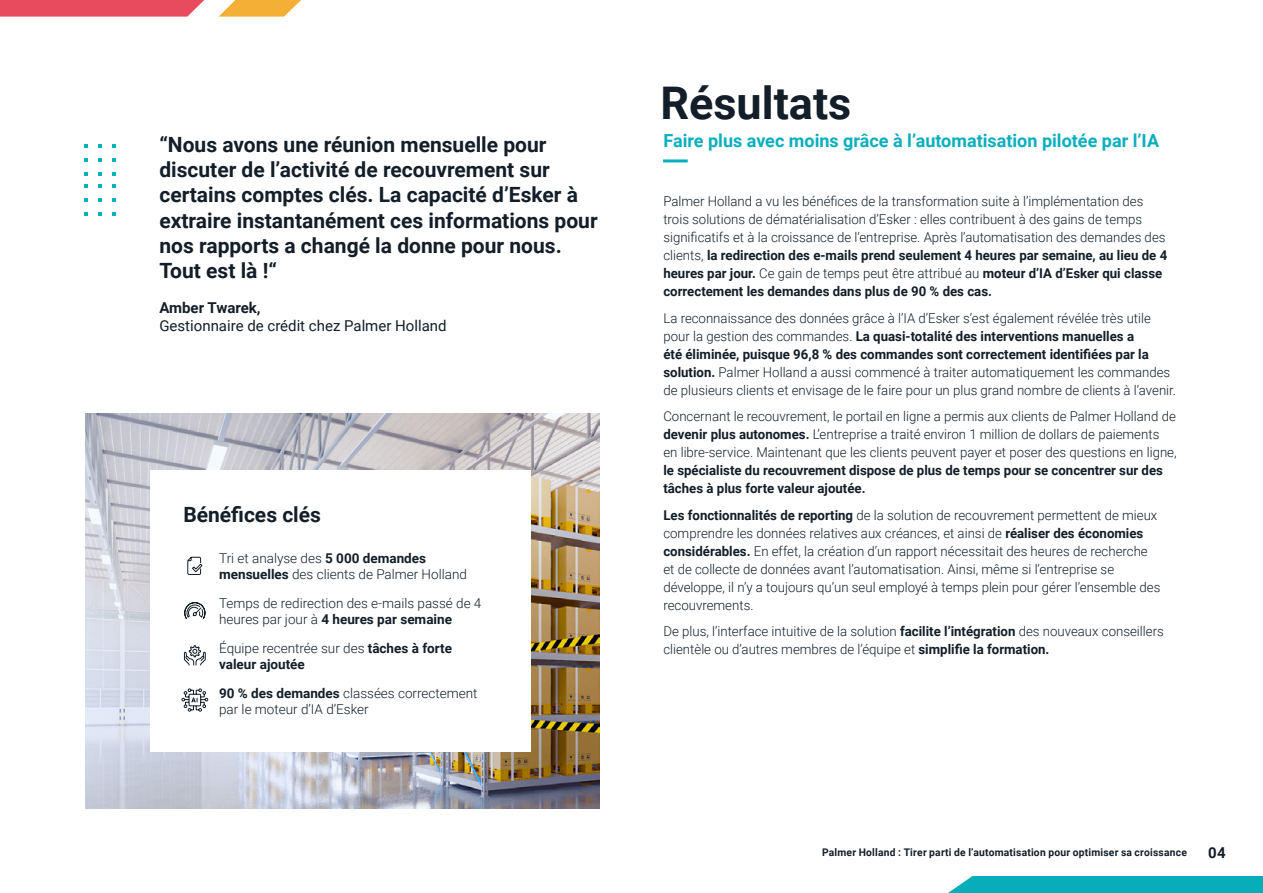
<style>
.page{position:relative;width:1263px;height:893px;background:#fff}
.page>*{position:absolute;margin:0;border:0;box-sizing:border-box;transform-origin:0 0}
.t1{font:700 45px "Roboto";color:#131e29}
.t2{font:700 21px/25.2px "Roboto";color:#131e29}
.t3{font:700 18px "Roboto";color:#09afbd}
.t4{font:15px "Roboto";color:#131e29}
.t5{font:700 15px "Roboto";color:#131e29}
.t6{font:300 13.5px/18px "Roboto";color:#131e29}
.t7{font:700 13.5px/18px "Roboto";color:#131e29}
.t8{font:700 10.5px "Roboto";letter-spacing:.02em;color:#131e29}
.s1{font-weight:700}
.s2{font-weight:300}
</style>
<div class="page">
<img style="left:85px;top:414px;width:515px;height:395px">
<svg style="left:84px;top:212px;width:4px;height:4px"></svg>
<svg style="left:84px;top:198px;width:4px;height:4px"></svg>
<svg style="left:84px;top:184px;width:4px;height:4px"></svg>
<svg style="left:98px;top:212px;width:4px;height:4px"></svg>
<svg style="left:98px;top:198px;width:4px;height:4px"></svg>
<svg style="left:98px;top:184px;width:4px;height:4px"></svg>
<svg style="left:112px;top:212px;width:4px;height:4px"></svg>
<svg style="left:112px;top:198px;width:4px;height:4px"></svg>
<svg style="left:112px;top:184px;width:4px;height:4px"></svg>
<svg style="left:84px;top:172px;width:4px;height:3px"></svg>
<svg style="left:84px;top:158px;width:4px;height:4px"></svg>
<svg style="left:84px;top:144px;width:4px;height:4px"></svg>
<svg style="left:98px;top:172px;width:4px;height:3px"></svg>
<svg style="left:98px;top:158px;width:4px;height:4px"></svg>
<svg style="left:98px;top:144px;width:4px;height:4px"></svg>
<svg style="left:112px;top:172px;width:4px;height:3px"></svg>
<svg style="left:112px;top:158px;width:4px;height:4px"></svg>
<svg style="left:112px;top:144px;width:4px;height:4px"></svg>
<svg style="left:0;top:0;width:204px;height:17px;background:#e95568"></svg>
<svg style="left:219px;top:0;width:82px;height:17px"></svg>
<div style="left:948px;top:876px;width:315px;height:17px;background:#08adba"></div>
<svg style="left:151px;top:471px;width:380px;height:281px"></svg>
<svg style="left:187px;top:556px;width:16px;height:19px"></svg>
<svg style="left:184px;top:602px;width:22px;height:18px"></svg>
<hr style="left:663px;top:159px;width:25px;height:3px;background:#09afbd">
<svg style="left:184px;top:639px;width:22px;height:27px"></svg>
<svg style="left:181px;top:688px;width:28px;height:24px"></svg>
<h2 class="t2" style="left:159px;top:131px;width:440px">“Nous avons une réunion mensuelle pour discuter de l’activité de recouvrement sur certains comptes clés. La capacité d’Esker à extraire instantanément ces informations pour nos rapports a changé la donne pour nous.<br>Tout est là !“</h2>
<p class="t5" style="left:159px;top:297px;width:103px">Amber Twarek,</p>
<p class="t4" style="left:159px;top:315px;width:289px">Gestionnaire de crédit chez Palmer Holland</p>
<h2 class="t2" style="left:183px;top:501px;width:139px">Bénéfices clés</h2>
<p class="t6" style="left:219px;top:549px;width:249px;line-height:16.2px">Tri et analyse des <span class="s1">5 000 demandes mensuelles</span> des clients de Palmer Holland</p>
<p class="t6" style="left:219px;top:594px;width:264px;line-height:16.2px">Temps de redirection des e-mails passé de 4 heures par jour à <span class="s1">4 heures par semaine</span></p>
<p class="t7" style="left:219px;top:640px;width:234px;line-height:16.2px"><span class="s2">Équipe recentrée sur des</span> tâches à forte valeur ajoutée</p>
<p class="t6" style="left:219px;top:685px;width:260px;line-height:16.2px"><span class="s1">90 % des demandes</span> classées correctement par le moteur d’IA d’Esker</p>
<h1 class="t1" style="left:660px;top:71px;width:192px">Résultats</h1>
<h3 class="t3" style="left:663px;top:128px;width:497px">Faire plus avec moins grâce à l’automatisation pilotée par l’IA</h3>
<p class="t6" style="left:663px;top:192px;width:505px">Palmer Holland a vu les bénéfices de la transformation suite à l’implémentation des trois solutions de dématérialisation d’Esker : elles contribuent à des gains de temps significatifs et à la croissance de l’entreprise. Après l’automatisation des demandes des clients, <span class="s1">la redirection des e-mails prend seulement 4 heures par semaine, au lieu de 4 heures par jour.</span> Ce gain de temps peut être attribué au <span class="s1">moteur d’IA d’Esker qui classe correctement les demandes dans plus de 90 % des cas.</span></p>
<p class="t6" style="left:663px;top:309px;width:514px">La reconnaissance des données grâce à l’IA d’Esker s’est également révélée très utile pour la gestion des commandes. <span class="s1">La quasi-totalité des interventions manuelles a<br>été éliminée, puisque 96,8 % des commandes sont correctement identifiées par la solution.</span> Palmer Holland a aussi commencé à traiter automatiquement les commandes de plusieurs clients et envisage de le faire pour un plus grand nombre de clients à l’avenir.</p>
<p class="t6" style="left:663px;top:407px;width:515px">Concernant le recouvrement, le portail en ligne a permis aux clients de Palmer Holland de <span class="s1">devenir plus autonomes.</span> L’entreprise a traité environ 1 million de dollars de paiements en libre-service. Maintenant que les clients peuvent payer et poser des questions en ligne,</p>
<p class="t7" style="left:663px;top:461px;width:501px">le spécialiste du recouvrement dispose de plus de temps pour se concentrer sur des tâches à plus forte valeur ajoutée.</p>
<p class="t6" style="left:663px;top:506px;width:499px"><span class="s1">Les fonctionnalités de reporting</span> de la solution de recouvrement permettent de mieux comprendre les données relatives aux créances, et ainsi de <span class="s1">réaliser des économies considérables.</span> En effet, la création d’un rapport nécessitait des heures de recherche et de collecte de données avant l’automatisation. Ainsi, même si l’entreprise se développe, il n’y a toujours qu’un seul employé à temps plein pour gérer l’ensemble des recouvrements.</p>
<p class="t6" style="left:663px;top:622px;width:502px">De plus, l’interface intuitive de la solution <span class="s1">facilite l’intégration</span> des nouveaux conseillers clientèle ou d’autres membres de l’équipe et <span class="s1">simplifie la formation.</span></p>
<p class="t8" style="left:822px;top:845px;width:366px">Palmer Holland : Tirer parti de l’automatisation pour optimiser sa croissance</p>
<p class="t5" style="left:1208px;top:842px;width:19px">04</p>
</div>
